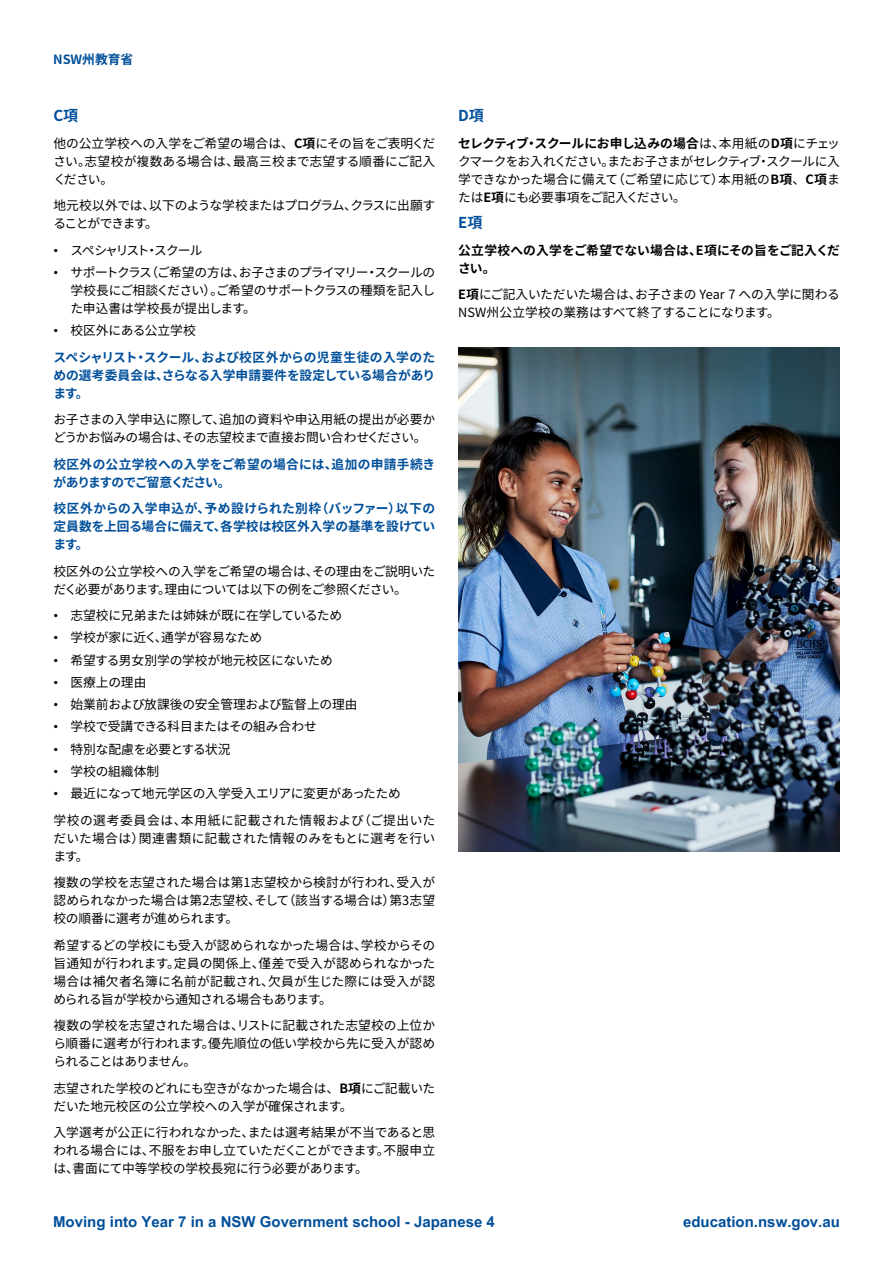
<style>
.page{position:relative;width:893px;height:1263px;background:#fff}
.page>*{position:absolute;margin:0;border:0;box-sizing:border-box;transform-origin:0 0}
.t1{font:700 15px "Arial Unicode MS";color:#004f9a}
.Heading_4{font:700 15px "Noto Sans CJ Kjp";color:#004f9a}
.Body_text{font:700 15px "Noto Sans CJ Kjp";color:#004f9a}
.Body_text-2{font:12.75px/18px "Noto Sans CJ Kjp";letter-spacing:-.015em;color:#000;text-align:justify}
.Body_text-3{font:700 12.75px/18px "Noto Sans CJ Kjp";letter-spacing:.005em;color:#004f9a;text-align:justify}
.Body_text-4{font:12.75px/18px "Noto Sans CJ Kjp";letter-spacing:-.045em;color:#000}
.Body_text-5{font:700 12.75px/18px "Noto Sans CJ Kjp";letter-spacing:.015em;color:#000}
.Body_text-6{font:12.75px "Noto Sans CJ Kjp";letter-spacing:-.11em;color:#000}
.Headers{font:700 12.75px "Noto Sans CJ Kjp";color:#004f9a}
.s1{font-weight:700}
.s2{font-family:"Montserrat";font-weight:700}
</style>
<div class="page">
<img style="left:458px;top:347px;width:382px;height:504px">
<p class="Headers" style="left:53px;top:52px;width:82px">NSW州教育省</p>
<p class="Body_text" style="left:53px;top:107px;width:26px">C項</p>
<p class="Body_text-2" style="left:53px;top:134px;width:383px">他の公立学校への入学をご希望の場合は、<span class="s1">C項</span>にその旨をご表明ください。志望校が複数ある場合は、最高三校まで志望する順番にご記入ください。</p>
<p class="Body_text-4" style="left:53px;top:197px;width:383px">地元校以外では、以下のような学校またはプログラム、クラスに出願することができます。</p>
<p class="Body_text-6" style="left:53px;top:243px;width:151px"><span class="s2">ٚ</span> スペシャリスト・スクール</p>
<p class="Body_text-2" style="left:70px;top:263px;width:366px;text-indent:-17px"><span class="s2">ٚ</span> サポートクラス（ご希望の方は、お子さまのプライマリー・スクールの学校長にご相談ください）。ご希望のサポートクラスの種類を記入した申込書は学校長が提出します。</p>
<p class="Body_text-2" style="left:53px;top:322px;width:144px"><span class="s2">ٚ</span> 校区外にある公立学校</p>
<p class="Body_text-3" style="left:53px;top:348px;width:383px">スペシャリスト・スクール、および校区外からの児童生徒の入学のための選考委員会は、さらなる入学申請要件を設定している場合があります。</p>
<p class="Body_text-2" style="left:53px;top:411px;width:383px">お子さまの入学申込に際して、追加の資料や申込用紙の提出が必要かどうかお悩みの場合は、その志望校まで直接お問い合わせください。</p>
<p class="Body_text-3" style="left:53px;top:455px;width:383px">校区外の公立学校への入学をご希望の場合には、追加の申請手続きがありますのでご留意ください。</p>
<p class="Body_text-3" style="left:53px;top:500px;width:383px">校区外からの入学申込が、予め設けられた別枠（バッファー）以下の定員数を上回る場合に備えて、各学校は校区外入学の基準を設けています。</p>
<p class="Body_text-2" style="left:53px;top:562px;width:383px">校区外の公立学校への入学をご希望の場合は、その理由をご説明いただく必要があります。理由については以下の例をご参照ください。</p>
<p class="Body_text-2" style="left:53px;top:607px;width:290px"><span class="s2">ٚ</span> 志望校に兄弟または姉妹が既に在学しているため</p>
<p class="Body_text-2" style="left:53px;top:629px;width:210px"><span class="s2">ٚ</span> 学校が家に近く、通学が容易なため</p>
<p class="Body_text-2" style="left:53px;top:651px;width:281px"><span class="s2">ٚ</span> 希望する男女別学の学校が地元校区にないため</p>
<p class="Body_text-2" style="left:53px;top:674px;width:95px"><span class="s2">ٚ</span> 医療上の理由</p>
<p class="Body_text-2" style="left:53px;top:696px;width:306px"><span class="s2">ٚ</span> 始業前および放課後の安全管理および監督上の理由</p>
<p class="Body_text-2" style="left:53px;top:718px;width:265px"><span class="s2">ٚ</span> 学校で受講できる科目またはその組み合わせ</p>
<p class="Body_text-2" style="left:53px;top:740px;width:179px"><span class="s2">ٚ</span> 特別な配慮を必要とする状況</p>
<p class="Body_text-2" style="left:53px;top:763px;width:107px"><span class="s2">ٚ</span> 学校の組織体制</p>
<p class="Body_text-2" style="left:53px;top:785px;width:349px"><span class="s2">ٚ</span> 最近になって地元学区の入学受入エリアに変更があったため</p>
<p class="Body_text-2" style="left:53px;top:811px;width:383px">学校の選考委員会は、本用紙に記載された情報および（ご提出いただいた場合は）関連書類に記載された情報のみをもとに選考を行います。</p>
<p class="Body_text-2" style="left:53px;top:874px;width:383px">複数の学校を志望された場合は第1志望校から検討が行われ、受入が認められなかった場合は第2志望校、そして（該当する場合は）第3志望校の順番に選考が進められます。</p>
<p class="Body_text-2" style="left:53px;top:936px;width:383px">希望するどの学校にも受入が認められなかった場合は、学校からその旨通知が行われます。定員の関係上、僅差で受入が認められなかった場合は補欠者名簿に名前が記載され、欠員が生じた際には受入が認められる旨が学校から通知される場合もあります。</p>
<p class="Body_text-2" style="left:53px;top:1017px;width:383px">複数の学校を志望された場合は、リストに記載された志望校の上位から順番に選考が行われます。優先順位の低い学校から先に受入が認められることはありません。</p>
<p class="Body_text-2" style="left:53px;top:1079px;width:383px">志望された学校のどれにも空きがなかった場合は、<span class="s1">B項</span>にご記載いただいた地元校区の公立学校への入学が確保されます。</p>
<p class="Body_text-2" style="left:53px;top:1124px;width:383px">入学選考が公正に行われなかった、または選考結果が不当であると思われる場合には、不服をお申し立ていただくことができます。不服申立は、書面にて中等学校の学校長宛に行う必要があります。</p>
<h4 class="Heading_4" style="left:458px;top:107px;width:27px">D項</h4>
<p class="Body_text-2" style="left:458px;top:134px;width:383px"><span class="s1">セレクティブ・スクールにお申し込みの場合</span>は、本用紙の<span class="s1">D項</span>にチェックマークをお入れください。またお子さまがセレクティブ・スクールに入学できなかった場合に備えて（ご希望に応じて）本用紙の<span class="s1">B項</span>、<span class="s1">C項</span>または<span class="s1">E項</span>にも必要事項をご記入ください。</p>
<h4 class="Heading_4" style="left:458px;top:214px;width:26px">E項</h4>
<p class="Body_text-5" style="left:458px;top:241px;width:383px">公立学校への入学をご希望でない場合は、E項にその旨をご記入ください。</p>
<p class="Body_text-2" style="left:458px;top:286px;width:383px"><span class="s1">E項</span>にご記入いただいた場合は、お子さまの Year 7 への入学に関わる<br>NSW州公立学校の業務はすべて終了することになります。</p>
<p class="t1" style="left:53px;top:1210px;width:443px">Moving into Year 7 in a NSW Government school - Japanese 4</p>
<p class="t1" style="left:683px;top:1210px;width:158px">education.nsw.gov.au</p>
</div>
